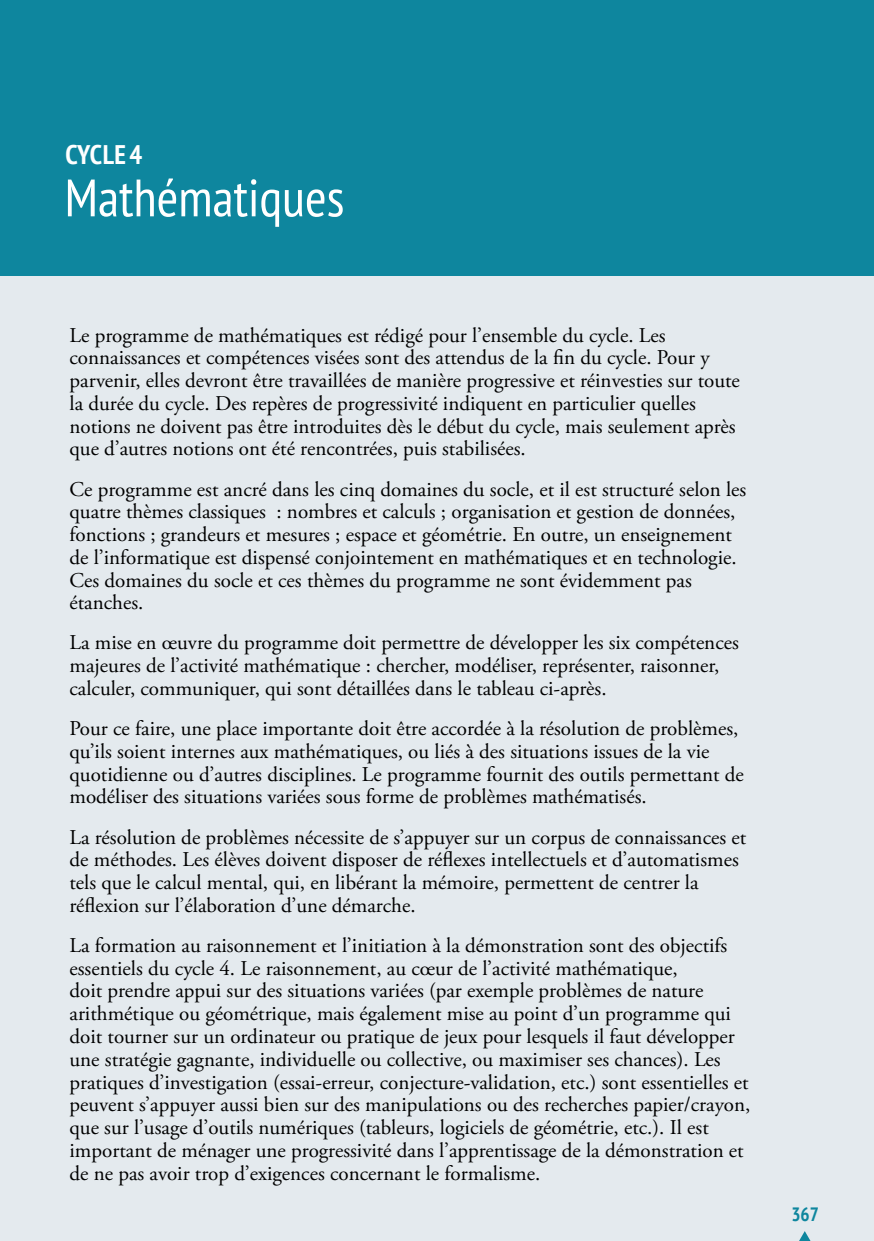
<style>
.page{position:relative;width:874px;height:1241px;background:#fff}
.page>*{position:absolute;margin:0;border:0;box-sizing:border-box;transform-origin:0 0}
.t1{font:condensed 52.5px "PT Sans";color:#fff}
.t2{font:700 condensed 26.78px "PT Sans";color:#fff}
.t3{font:21px/22.8px "Adobe Garamond Pro";color:#000}
.t4{font:700 condensed 19.25px "PT Sans";color:#0e869e}
</style>
<div class="page">
<div style="left:0;top:0;width:873px;height:1240px;background:#e4eaee"></div>
<svg style="left:799px;top:1231px;width:11px;height:9px"></svg>
<div style="left:0;top:0;width:873px;height:276px;background:#0e869e"></div>
<p class="t2" style="left:66px;top:137px;width:78px">Cycle 4</p>
<h1 class="t1" style="left:64px;top:164px;width:281px">Mathématiques</h1>
<p class="t3" style="left:69px;top:324px;width:671px">Le programme de mathématiques est rédigé pour l’ensemble du cycle. Les connaissances et compétences visées sont des attendus de la fin du cycle. Pour y parvenir, elles devront être travaillées de manière progressive et réinvesties sur toute la durée du cycle. Des repères de progressivité indiquent en particulier quelles notions ne doivent pas être introduites dès le début du cycle, mais seulement après que d’autres notions ont été rencontrées, puis stabilisées.</p>
<p class="t3" style="left:69px;top:478px;width:678px">Ce programme est ancré dans les cinq domaines du socle, et il est structuré selon les quatre thèmes classiques : nombres et calculs ; organisation et gestion de données, fonctions ; grandeurs et mesures ; espace et géométrie. En outre, un enseignement de l’informatique est dispensé conjointement en mathématiques et en technologie.<br>Ces domaines du socle et ces thèmes du programme ne sont évidemment pas étanches.</p>
<p class="t3" style="left:69px;top:632px;width:670px">La mise en œuvre du programme doit permettre de développer les six compétences majeures de l’activité mathématique : chercher, modéliser, représenter, raisonner, calculer, communiquer, qui sont détaillées dans le tableau ci-après.</p>
<p class="t3" style="left:69px;top:717px;width:675px">Pour ce faire, une place importante doit être accordée à la résolution de problèmes, qu’ils soient internes aux mathématiques, ou liés à des situations issues de la vie quotidienne ou d’autres disciplines. Le programme fournit des outils permettant de modéliser des situations variées sous forme de problèmes mathématisés.</p>
<p class="t3" style="left:69px;top:826px;width:677px">La résolution de problèmes nécessite de s’appuyer sur un corpus de connaissances et de méthodes. Les élèves doivent disposer de réflexes intellectuels et d’automatismes tels que le calcul mental, qui, en libérant la mémoire, permettent de centrer la réflexion sur l’élaboration d’une démarche.</p>
<p class="t3" style="left:69px;top:934px;width:682px">La formation au raisonnement et l’initiation à la démonstration sont des objectifs essentiels du cycle 4. Le raisonnement, au cœur de l’activité mathématique,<br>doit prendre appui sur des situations variées (par exemple problèmes de nature arithmétique ou géométrique, mais également mise au point d’un programme qui doit tourner sur un ordinateur ou pratique de jeux pour lesquels il faut développer une stratégie gagnante, individuelle ou collective, ou maximiser ses chances). Les pratiques d’investigation (essai-erreur, conjecture-validation, etc.) sont essentielles et peuvent s’appuyer aussi bien sur des manipulations ou des recherches papier/crayon, que sur l’usage d’outils numériques (tableurs, logiciels de géométrie, etc.). Il est important de ménager une progressivité dans l’apprentissage de la démonstration et de ne pas avoir trop d’exigences concernant le formalisme.</p>
<p class="t4" style="left:791px;top:1201px;width:29px">367</p>
</div>
